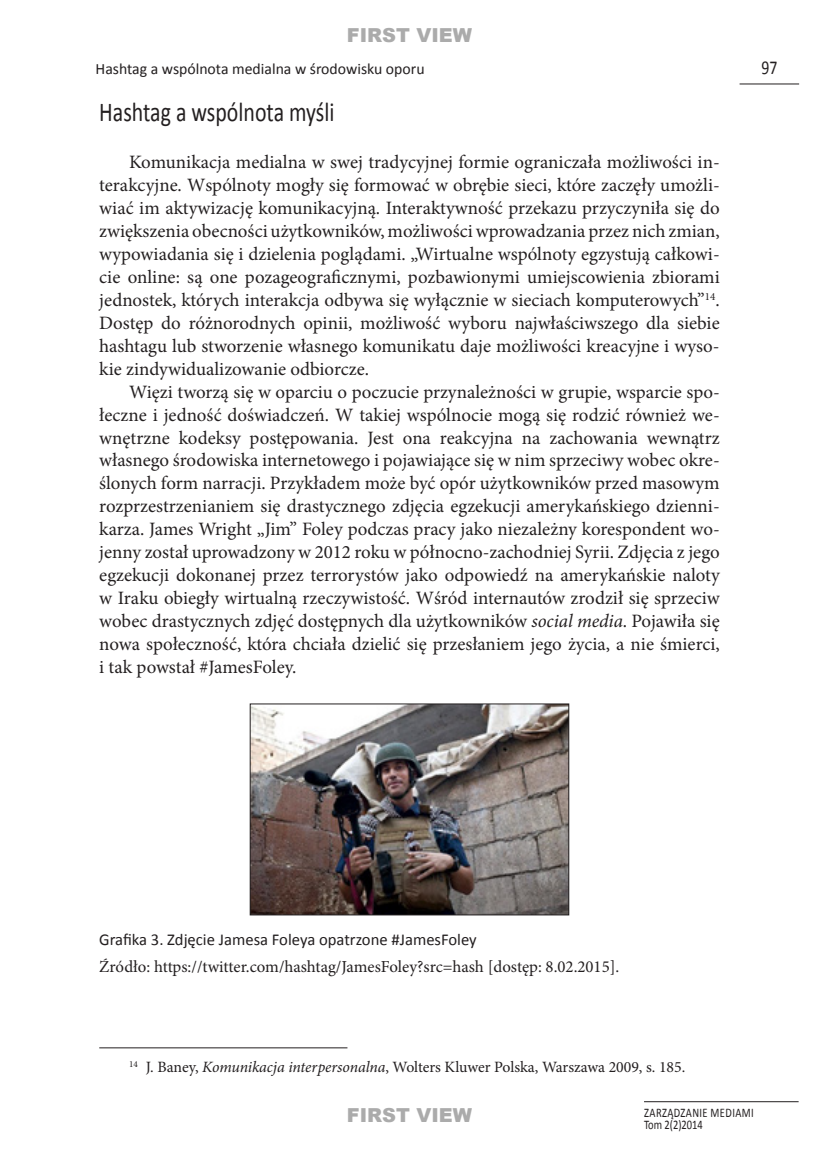
<style>
.page{position:relative;width:819px;height:1166px;background:#fff}
.page>*{position:absolute;margin:0;border:0;box-sizing:border-box;transform-origin:0 0}
.tyt-2{font:27.3px "Calibri";color:#231f20;scale:.8 1}
.t1{font:19.6px "Calibri";color:#231f20;scale:.8 1}
.t2{font:900 19.25px "Arial";color:#ababab}
.Tekst{font:18.9px/22.9px "Minion Pro";color:#231f20;text-align:justify}
.Rysunek_źródło{font:16.8px "Minion Pro";letter-spacing:-.005em;color:#231f20}
.Rysunek_podpis{font:16.62px "Calibri";color:#231f20}
.przypisy{font:15.75px "Minion Pro";letter-spacing:-.005em;color:#231f20}
.t3{font:15.75px "Calibri";color:#231f20}
.t4{font:13.12px/12.6px "Calibri";letter-spacing:.04em;color:#231f20;scale:.8 1}
.s1{font-style:italic}
</style>
<div class="page">
<hr style="left:739px;top:84px;width:60px;height:1px;background:#231f20">
<hr style="left:644px;top:1101px;width:154px;height:1px;background:#231f20">
<hr style="left:99px;top:1047px;width:248px;height:1px;background:#231f20">
<img style="left:252px;top:706px;width:315px;height:207px">
<div style="left:250px;top:704px;width:319px;height:211px;border:1px solid #231f20"></div>
<p class="t2" style="left:347px;top:21px;width:127px">FIRST VIEW</p>
<p class="t3" style="left:95px;top:59px;width:330px">Hashtag a wspólnota medialna w środowisku oporu</p>
<p class="t1" style="left:761px;top:55px;width:21px">97</p>
<p class="tyt-2" style="left:99px;top:94px;width:295px">Hashtag a wspólnota myśli</p>
<p class="Tekst" style="left:99px;top:151px;width:622px;text-indent:30px">Komunikacja medialna w swej tradycyjnej formie ograniczała możliwości in&shy;terakcyjne. Wspólnoty mogły się formować w obrębie sieci, które zaczęły umożli&shy;wiać im aktywizację komunikacyjną. Interaktywność przekazu przyczyniła się do zwiększenia obecności użytkowników, możliwości wprowadzania przez nich zmian, wypowiadania się i dzielenia poglądami. „Wirtualne wspólnoty egzystują całkowi&shy;cie online: są one pozageograficznymi, pozbawionymi umiejscowienia zbiorami jednostek, których interakcja odbywa się wyłącznie w sieciach komputerowych”<sup>14</sup>.<br>Dostęp do różnorodnych opinii, możliwość wyboru najwłaściwszego dla siebie hashtagu lub stworzenie własnego komunikatu daje możliwości kreacyjne i wyso&shy;kie zindywidualizowanie odbiorcze.</p>
<p class="Tekst" style="left:99px;top:380px;width:622px;text-indent:30px">Więzi tworzą się w oparciu o poczucie przynależności w grupie, wsparcie spo&shy;łeczne i jedność doświadczeń. W takiej wspólnocie mogą się rodzić również we&shy;wnętrzne kodeksy postępowania. Jest ona reakcyjna na zachowania wewnątrz własnego środowiska internetowego i pojawiające się w nim sprzeciwy wobec okre&shy;ślonych form narracji. Przykładem może być opór użytkowników przed masowym rozprzestrzenianiem się drastycznego zdjęcia egzekucji amerykańskiego dzienni&shy;karza. James Wright „Jim” Foley podczas pracy jako niezależny korespondent wo&shy;jenny został uprowadzony w 2012 roku w północno-zachodniej Syrii. Zdjęcia z jego egzekucji dokonanej przez terrorystów jako odpowiedź na amerykańskie naloty w Iraku obiegły wirtualną rzeczywistość. Wśród internautów zrodził się sprzeciw wobec drastycznych zdjęć dostępnych dla użytkowników <span class="s1">social media</span>. Pojawiła się nowa społeczność, która chciała dzielić się przesłaniem jego życia, a nie śmierci, i tak powstał #JamesFoley.</p>
<p class="Rysunek_podpis" style="left:99px;top:929px;width:379px">Grafika 3. Zdjęcie Jamesa Foleya opatrzone #JamesFoley</p>
<p class="Rysunek_źródło" style="left:99px;top:956px;width:521px">Źródło: https://twitter.com/hashtag/JamesFoley?src=hash [dostęp: 8.02.2015].</p>
<p class="przypisy" style="left:129px;top:1056px;width:557px"><sup>14</sup> J. Baney, <span class="s1">Komunikacja interpersonalna</span>, Wolters Kluwer Polska, Warszawa 2009, s. 185.</p>
<p class="t2" style="left:347px;top:1101px;width:127px">FIRST VIEW</p>
<p class="t4" style="left:644px;top:1106px;width:139px">ZARZĄDZANIE MEDIAMI<br>Tom 2(2)2014</p>
</div>
